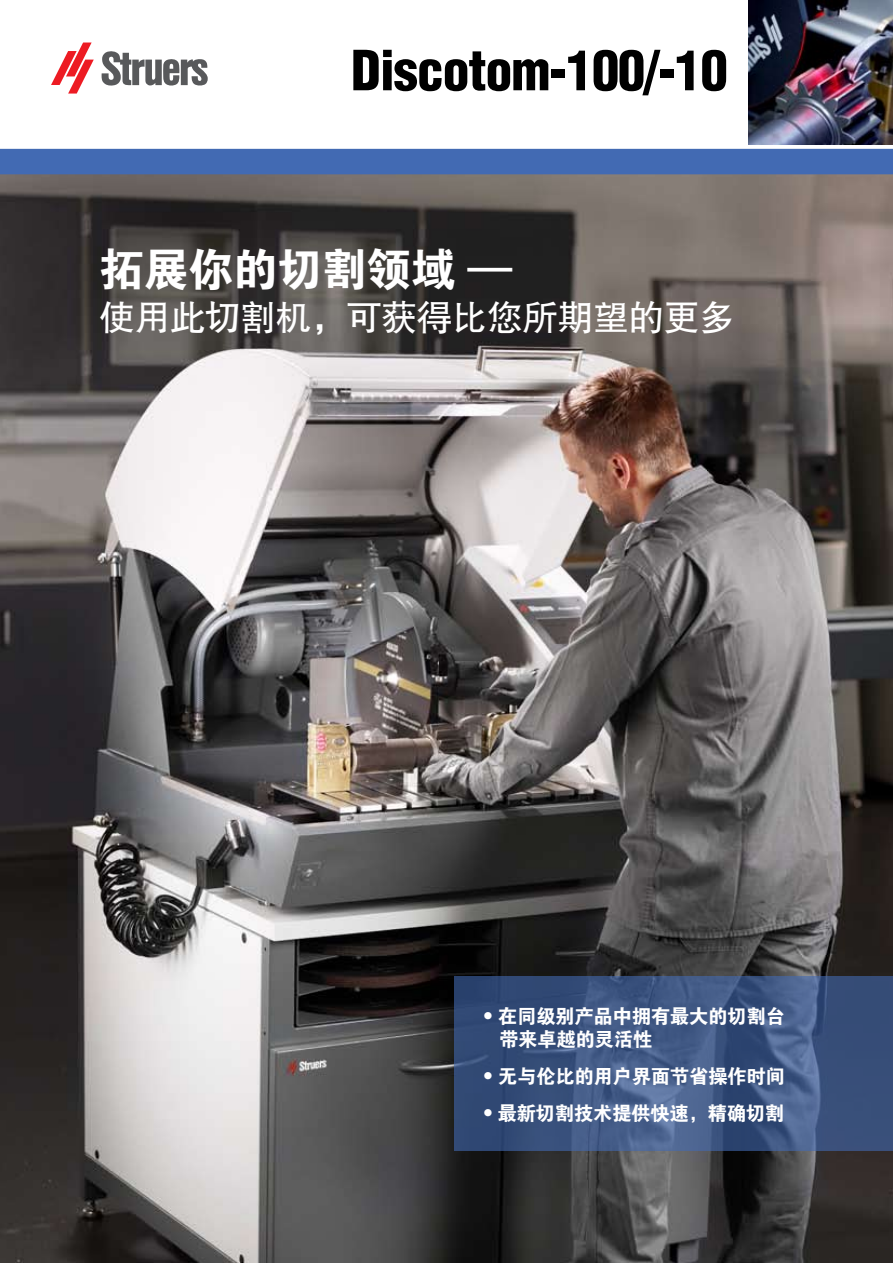
<style>
.page{position:relative;width:893px;height:1263px;background:#fff}
.page>*{position:absolute;margin:0;border:0;box-sizing:border-box;transform-origin:0 0}
.t1{font:900 condensed 54px "Helvetica";letter-spacing:-.02em;color:#000}
.t2{font:45px "FZDHTJW GB1 0";letter-spacing:-.01em;color:#fff}
.t3{font:36px "FZHTJW GB1 0";letter-spacing:-.02em;color:#fff}
.t4{font:19.5px/22.5px "FZDHTJW GB1 0";letter-spacing:-.02em;color:#fff}
.s1{font-family:"Helvetica";font-weight:300;font-stretch:condensed}
</style>
<div class="page">
<img style="left:0;top:174px;width:893px;height:1089px">
<svg style="left:102px;top:51px;width:106px;height:35px"></svg>
<svg style="left:51px;top:43px;width:43px;height:51px"></svg>
<img style="left:749px;top:0;width:144px;height:145px">
<div style="left:0;top:149px;width:893px;height:25px;background:#426ab3"></div>
<svg style="left:454px;top:976px;width:439px;height:174px;background:#3c547f"></svg>
<h1 class="t1" style="left:351px;top:37px;width:378px">Discotom-100/-10</h1>
<h2 class="t2" style="left:99px;top:245px;width:415px">拓展你的切割领域 —</h2>
<h3 class="t3" style="left:99px;top:298px;width:637px">使用此切割机，可获得比您所期望的更多</h3>
<p class="t4" style="left:499px;top:1005px;width:287px;text-indent:-17px"><span class="s1">•</span> 在同级别产品中拥有最大的切割台带来卓越的灵活性</p>
<p class="t4" style="left:482px;top:1065px;width:304px"><span class="s1">•</span> 无与伦比的用户界面节省操作时间</p>
<p class="t4" style="left:482px;top:1102px;width:304px"><span class="s1">•</span> 最新切割技术提供快速，精确切割</p>
</div>
